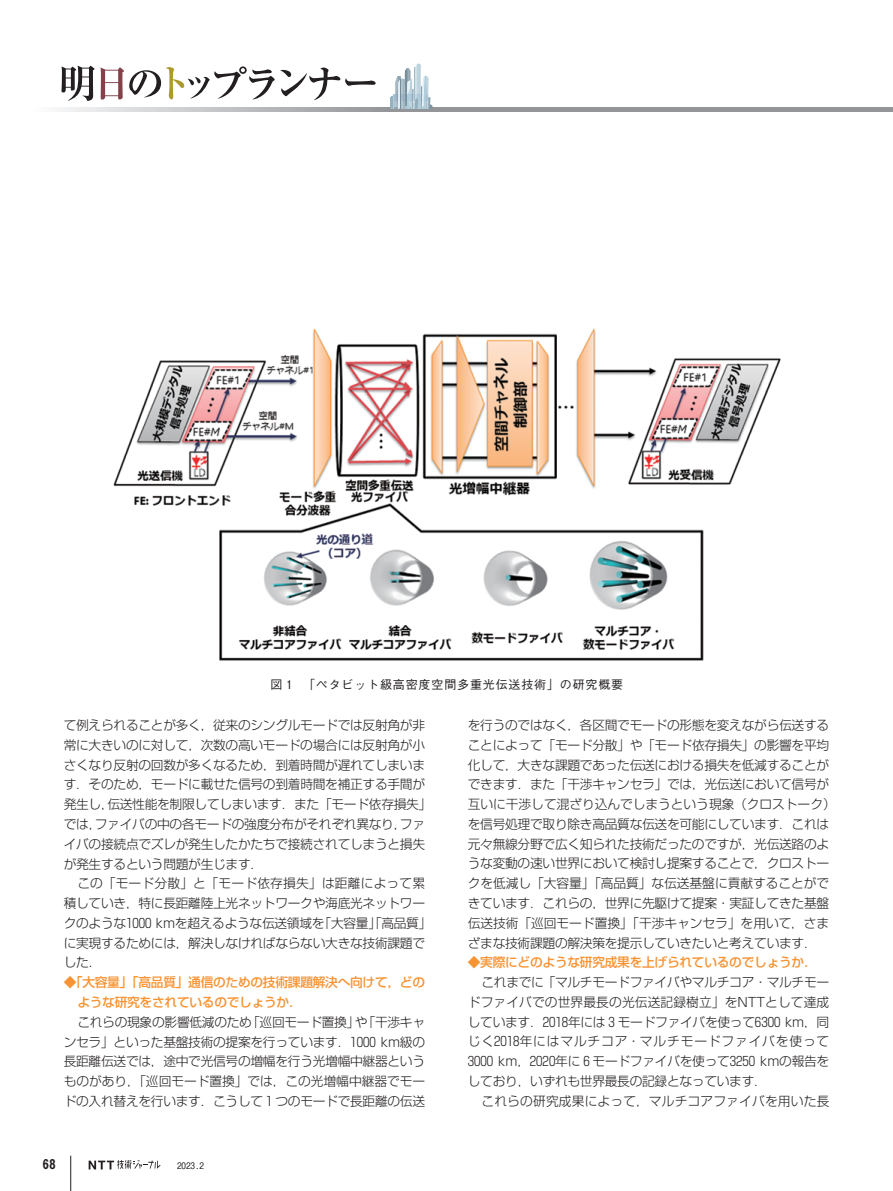
<style>
.page{position:relative;width:893px;height:1191px;background:#fff}
.page>*{position:absolute;margin:0;border:0;box-sizing:border-box;transform-origin:0 0}
.t1{font:13.5px "Midashi Go Pr 6 MB31";color:#231f20}
.t2{font:300 12.75px/19.8px "Shin Go Pr 6";letter-spacing:-.025em;color:#231f20}
.t3{font:500 12.75px/19.8px "Shin Go Pr 6";letter-spacing:-.025em;color:#f79332}
.t4{font:300 12.75px "Shin Go Pr 6";letter-spacing:.01em;color:#231f20}
.t5{font:500 12px "Gothic BBB Pr 6";letter-spacing:.07em;color:#231f20}
.t6{font:500 9px "Gothic BBB Pr 6";color:#231f20}
</style>
<div class="page">
<svg style="left:89px;top:1160px;width:72px;height:9px"></svg>
<hr style="left:70px;top:1155px;width:1px;height:36px;background:#231f20">
<img style="left:113px;top:328px;width:668px;height:333px">
<svg style="left:60px;top:107px;width:330px;height:4px"></svg>
<hr style="left:429px;top:107px;width:464px;height:4px;background:#939598">
<svg style="left:390px;top:63px;width:43px;height:46px"></svg>
<hr style="left:390px;top:109px;width:43px;height:2px;background:#939598">
<svg style="left:61px;top:66px;width:315px;height:35px"></svg>
<p class="t5" style="left:271px;top:675px;width:354px">図 1 「ペタビット級高密度空間多重光伝送技術」の研究概要</p>
<p class="t2" style="left:64px;top:714px;width:369px">て例えられることが多く，従来のシングルモードでは反射角が非常に大きいのに対して，次数の高いモードの場合には反射角が小さくなり反射の回数が多くなるため，到着時間が遅れてしまいます．そのため，モードに載せた信号の到着時間を補正する手間が発生し，伝送性能を制限してしまいます．また「モード依存損失」では，ファイバの中の各モードの強度分布がそれぞれ異なり，ファイバの接続点でズレが発生したかたちで接続されてしまうと損失が発生するという問題が生じます．</p>
<p class="t2" style="left:64px;top:872px;width:369px;text-indent:14px">この「モード分散」と「モード依存損失」は距離によって累積していき，特に長距離陸上光ネットワークや海底光ネットワークのような1000 kmを超えるような伝送領域を「大容量」「高品質」に実現するためには，解決しなければならない大きな技術課題でした．</p>
<p class="t3" style="left:77px;top:971px;width:349px;text-indent:-14px">◆「大容量」「高品質」通信のための技術課題解決へ向けて，どのような研究をされているのでしょうか．</p>
<p class="t2" style="left:64px;top:1010px;width:363px;text-align:justify;text-indent:14px">これらの現象の影響低減のため「巡回モード置換」や「干渉キャンセラ」といった基盤技術の提案を行っています．1000 km級の長距離伝送では，途中で光信号の増幅を行う光増幅中継器というものがあり，「巡回モード置換」では，この光増幅中継器でモードの入れ替えを行います．こうして１つのモードで長距離の伝送</p>
<p class="t1" style="left:43px;top:1153px;width:15px">68</p>
<p class="t6" style="left:177px;top:1158px;width:29px">2023.2</p>
<p class="t2" style="left:468px;top:714px;width:369px">を行うのではなく，各区間でモードの形態を変えながら伝送することによって「モード分散」や「モード依存損失」の影響を平均化して，大きな課題であった伝送における損失を低減することができます．また「干渉キャンセラ」では，光伝送において信号が互いに干渉して混ざり込んでしまうという現象（クロストーク）を信号処理で取り除き高品質な伝送を可能にしています．これは元々無線分野で広く知られた技術だったのですが，光伝送路のような変動の速い世界において検討し提案することで，クロストークを低減し「大容量」「高品質」な伝送基盤に貢献することができています．これらの，世界に先駆けて提案・実証してきた基盤伝送技術「巡回モード置換」「干渉キャンセラ」を用いて，さまざまな技術課題の解決策を提示していきたいと考えています．</p>
<p class="t3" style="left:468px;top:951px;width:350px">◆実際にどのような研究成果を上げられているのでしょうか．</p>
<p class="t2" style="left:468px;top:971px;width:363px;text-align:justify;text-indent:14px">これまでに「マルチモードファイバやマルチコア・マルチモードファイバでの世界最長の光伝送記録樹立」をNTTとして達成しています．2018年には３モードファイバを使って6300 km，同じく2018年にはマルチコア・マルチモードファイバを使って3000 km，2020年に６モードファイバを使って3250 kmの報告をしており，いずれも世界最長の記録となっています．</p>
<p class="t4" style="left:481px;top:1090px;width:349px">これらの研究成果によって，マルチコアファイバを用いた長</p>
</div>
